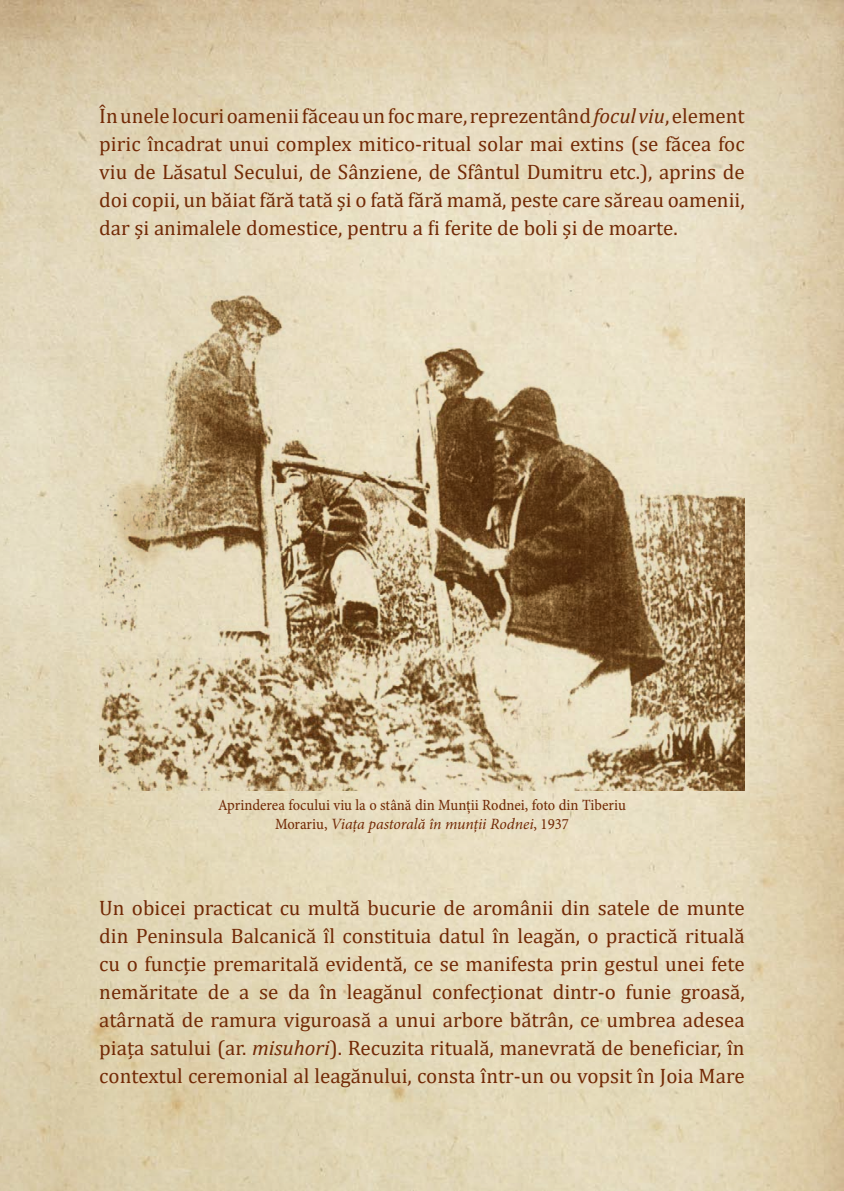
<style>
.page{position:relative;width:844px;height:1191px;background:#fff}
.page>*{position:absolute;margin:0;border:0;box-sizing:border-box;transform-origin:0 0}
.t1{font:21px/28px "Cambria";color:#722a06;text-align:justify}
.t2{font:15.75px "Minion Pro Cn Capt";color:#722a06}
.t3{font:italic 15.75px "Minion Pro";letter-spacing:-.01em;color:#722a06}
.s1{font-style:italic}
.s2{font-family:"Minion Pro Cn Capt";font-style:normal}
</style>
<div class="page">
<img style="left:0;top:0;width:843px;height:1191px">
<img style="left:99px;top:272px;width:645px;height:518px">
<p class="t1" style="left:99px;top:101px;width:646px">În unele locuri oamenii făceau un foc mare, reprezentând <span class="s1">focul viu</span>, element piric încadrat unui complex mitico-ritual solar mai extins (se făcea foc viu de Lăsatul Secului, de Sânziene, de Sfântul Dumitru etc.), aprins de doi copii, un băiat fără tată și o fată fără mamă, peste care săreau oamenii, dar și animalele domestice, pentru a fi ferite de boli și de moarte.</p>
<p class="t2" style="left:218px;top:794px;width:409px">Aprinderea focului viu la o stână din Munții Rodnei, foto din Tiberiu</p>
<p class="t3" style="left:275px;top:812px;width:295px"><span class="s2">Morariu,</span> Viața pastorală în munții Rodnei<span class="s2">, 1937</span></p>
<p class="t1" style="left:99px;top:893px;width:646px">Un obicei practicat cu multă bucurie de aromânii din satele de munte din Peninsula Balcanică îl constituia datul în leagăn, o practică rituală cu o funcție premaritală evidentă, ce se manifesta prin gestul unei fete nemăritate de a se da în leagănul confecționat dintr-o funie groasă, atârnată de ramura viguroasă a unui arbore bătrân, ce umbrea adesea piața satului (ar. <span class="s1">misuhori</span>). Recuzita rituală, manevrată de beneficiar, în contextul ceremonial al leagănului, consta într-un ou vopsit în Joia Mare</p>
</div>
